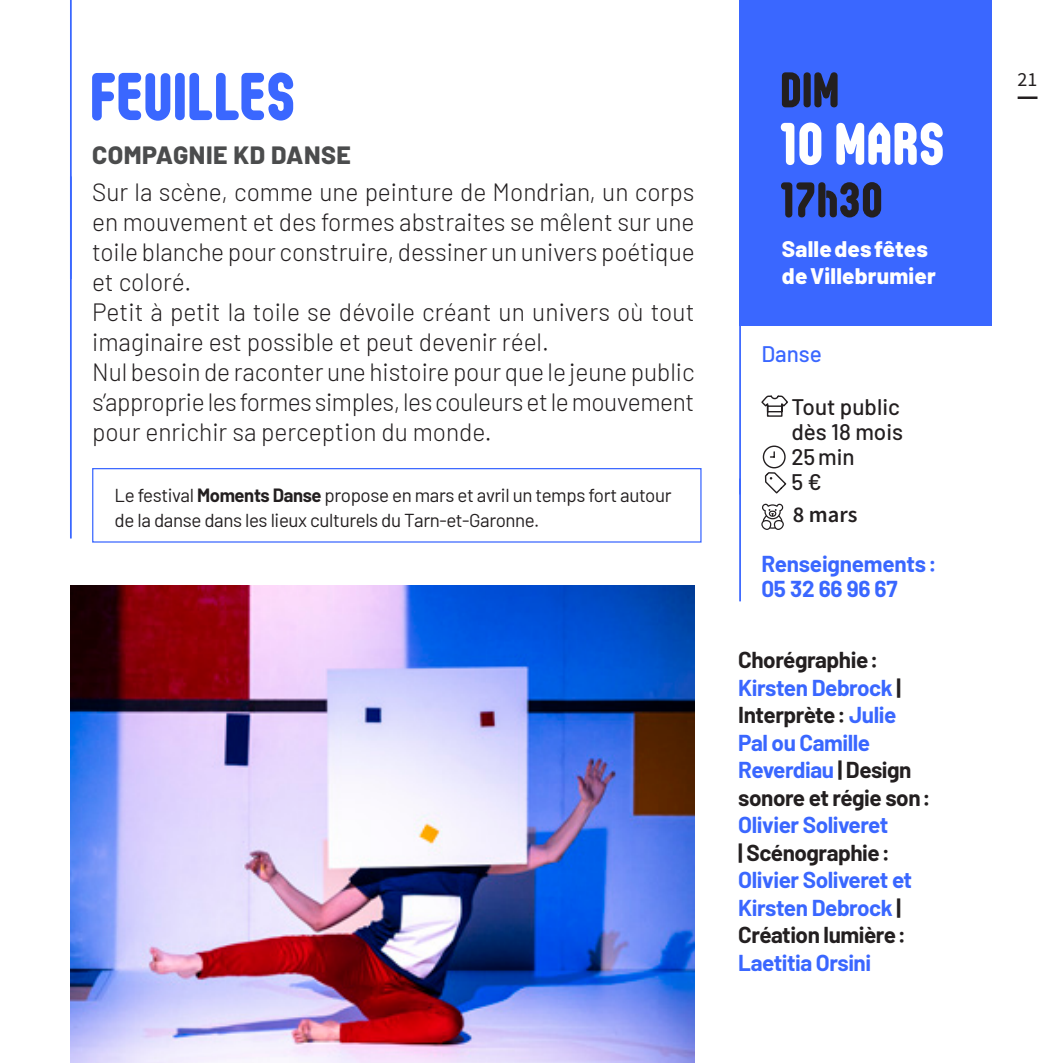
<style>
.page{position:relative;width:1063px;height:1063px;background:#fff}
.page>*{position:absolute;margin:0;border:0;box-sizing:border-box;transform-origin:0 0}
.Titre{font:67.5px "Oval Single";letter-spacing:.04em;color:#3a67ff}
.Date{font:60px "Oval Single";letter-spacing:.04em;color:#fff}
.Date-2{font:50px "Oval Single";letter-spacing:.035em;color:#231f20}
.BODY_JUSTIF_SANS{font:300 25px/30px "Barlow";color:#231f20;text-align:justify}
.Sous-titre{font:800 25px "Barlow";letter-spacing:.02em;color:#4b4c4d}
.Artistes{font:700 22.5px/27.5px "Barlow";letter-spacing:-.02em;color:#3a67ff}
.Date-3{font:800 22.5px/27.5px "Barlow";letter-spacing:.01em;color:#fff}
.Renseignements{font:700 22.5px/25px "Barlow";letter-spacing:-.01em;color:#3a67ff}
.Heure{font:500 22.5px/25px "Barlow";color:#231f20}
.Genre{font:500 22.5px "Barlow";color:#3a67ff}
.Séances_scolaires{font:600 22.5px "Source Sans Pro";color:#231f20}
.Public-Heure-Tarifs{font:500 22.5px "Barlow";color:#231f20}
.t1{font:20px "Source Sans Pro";color:#231f20}
.Texte_2{font:18.75px/25px "Barlow";letter-spacing:-.02em;color:#231f20}
.s1{font-weight:700}
.s2{color:#231f20}
</style>
<div class="page">
<hr style="left:70px;top:0;width:2px;height:279px;background:#3a67ff">
<hr style="left:70px;top:176px;width:2px;height:363px;background:#3a67ff">
<img style="left:71px;top:585px;width:623px;height:478px">
<hr style="left:739px;top:268px;width:2px;height:227px;background:#3a67ff">
<hr style="left:739px;top:479px;width:2px;height:122px;background:#3a67ff">
<svg style="left:761px;top:395px;width:27px;height:22px"></svg>
<svg style="left:762px;top:445px;width:25px;height:49px"></svg>
<svg style="left:761px;top:504px;width:23px;height:26px"></svg>
<div style="left:739px;top:0;width:253px;height:325px;background:#3a67ff"></div>
<div style="left:92px;top:468px;width:610px;height:75px;border:1px solid #3a67ff"></div>
<hr style="left:1018px;top:96px;width:19px;height:3px;background:#231f20">
<p class="Titre" style="left:92px;top:62px;width:205px">FEUILLES</p>
<p class="Sous-titre" style="left:92px;top:137px;width:260px">COMPAGNIE KD DANSE</p>
<p class="BODY_JUSTIF_SANS" style="left:92px;top:176px;width:604px">Sur la scène, comme une peinture de Mondrian, un corps en mouvement et des formes abstraites se mêlent sur une toile blanche pour construire, dessiner un univers poétique et coloré.</p>
<p class="BODY_JUSTIF_SANS" style="left:92px;top:296px;width:604px">Petit à petit la toile se dévoile créant un univers où tout imaginaire est possible et peut devenir réel.</p>
<p class="BODY_JUSTIF_SANS" style="left:92px;top:356px;width:604px">Nul besoin de raconter une histoire pour que le jeune public s’approprie les formes simples, les couleurs et le mouvement pour enrichir sa perception du monde.</p>
<p class="Texte_2" style="left:115px;top:481px;width:558px">Le festival <span class="s1">Moments Danse</span> propose en mars et avril un temps fort autour de la danse dans les lieux culturels du Tarn-et-Garonne.</p>
<p class="Date-2" style="left:782px;top:64px;width:59px">DIM</p>
<p class="Date" style="left:782px;top:113px;width:164px">10 MARS</p>
<p class="Date-2" style="left:782px;top:174px;width:104px">17h30</p>
<p class="Date-3" style="left:782px;top:233px;width:156px">Salle des fêtes de Villebrumier</p>
<p class="Genre" style="left:761px;top:337px;width:62px">Danse</p>
<p class="Heure" style="left:791px;top:393px;width:113px">Tout public dès 18 mois</p>
<p class="Heure" style="left:791px;top:443px;width:65px">25min</p>
<p class="Public-Heure-Tarifs" style="left:791px;top:466px;width:32px">5€</p>
<p class="Séances_scolaires" style="left:793px;top:500px;width:66px">8 mars</p>
<p class="Renseignements" style="left:761px;top:550px;width:177px">Renseignements:<br>05 32 66 96 67</p>
<p class="Artistes" style="left:738px;top:645px;width:194px"><span class="s2">Chorégraphie:<br></span>Kirsten Debrock <span class="s2">|<br>Interprète:</span> Julie<br>Pal ou Camille<br>Reverdiau <span class="s2">| Design sonore et régie son:<br></span>Olivier Soliveret<br><span class="s2">| Scénographie:<br></span>Olivier Soliveret et<br>Kirsten Debrock <span class="s2">|<br>Création lumière:<br></span>Laetitia Orsini</p>
<p class="t1" style="left:1018px;top:67px;width:21px">21</p>
</div>
